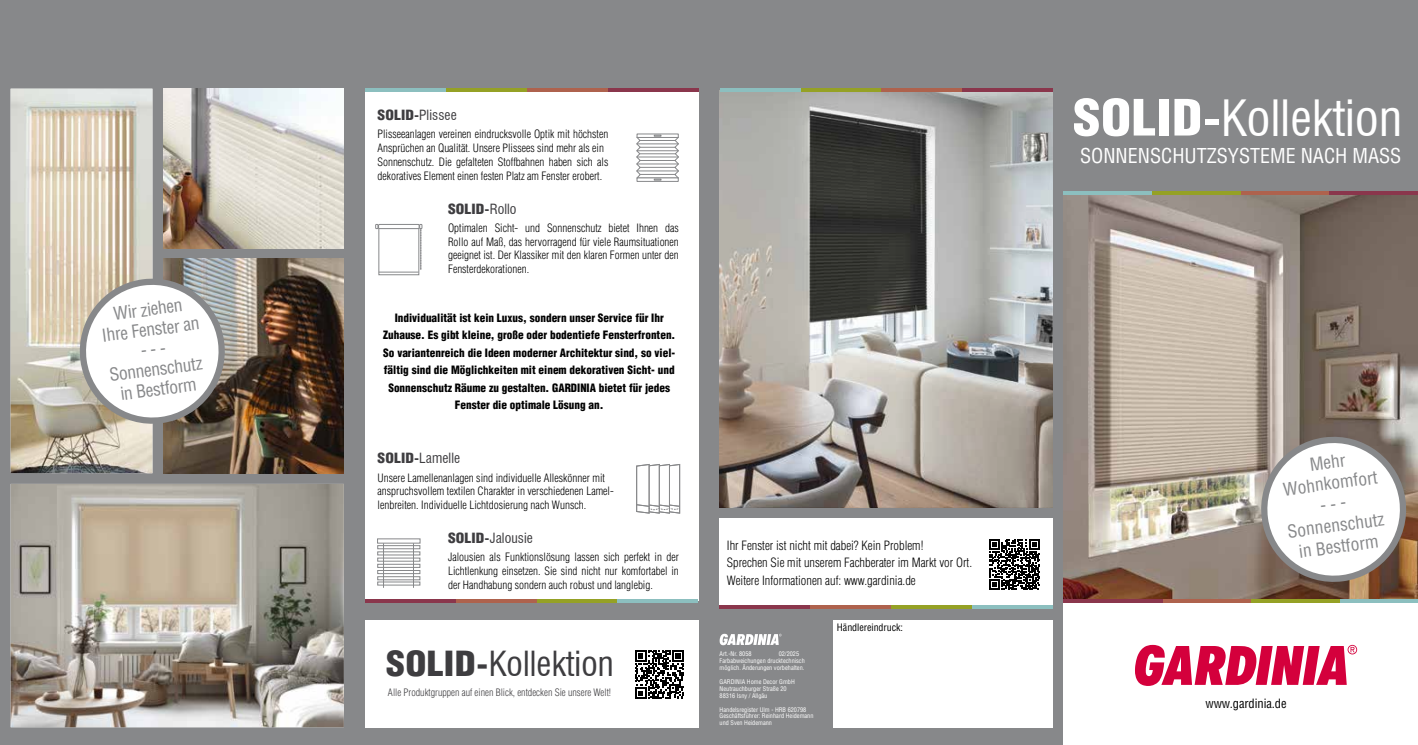
<style>
.page{position:relative;width:1418px;height:745px;background:#fff}
.page>*{position:absolute;margin:0;border:0;box-sizing:border-box;transform-origin:0 0}
.t1{font:condensed 48.75px "Swiss 721 BT";letter-spacing:.005em;color:#fff}
.t2{font:condensed 33.75px "Swiss 721 BT";letter-spacing:.005em;color:#3e3d40}
.t3{font:condensed 20px "Helvetica LT Std";color:#fff}
.t4{font:condensed 17.5px/21.2px "Helvetica LT Std";color:#87888a;text-align:center}
.t5{font:condensed 13.75px "Swiss 721 BT";letter-spacing:.005em;color:#3e3d40}
.t6{font:900 condensed 13.75px "Helvetica LT Std";letter-spacing:.01em;color:#3e3d40;scale:1.12 1}
.t7{font:300 condensed 12.5px/17.5px "Helvetica LT Std";color:#000}
.t8{font:condensed 12.5px "Helvetica LT Std";letter-spacing:-.005em;color:#000}
.t9{font:300 condensed 11.25px/13.8px "Helvetica LT Std";color:#000}
.t10{font:900 condensed 11.25px/17.5px "Helvetica LT Std";color:#000;text-align:center}
.t11{font:300 condensed 10px "Helvetica LT Std";color:#3e3d40}
.t12{font:condensed 10px "Helvetica LT Std";letter-spacing:-.005em;color:#000}
.t13{font:condensed 6.25px/6.9px "Helvetica LT Std";color:#fff}
.s1{font-family:"Helvetica LT Std";font-weight:900}
.s2{font-weight:700}
.s3{font-family:"Swiss 721 BT";font-weight:700}
.s4{font-family:"Swiss 721 BT";font-weight:400}
</style>
<div class="page">
<div style="left:0;top:0;width:1417px;height:744px;background:#87888a"></div>
<img style="left:1063px;top:195px;width:354px;height:404px">
<hr style="left:1339px;top:599px;width:78px;height:3px;background:#8cbfbf">
<hr style="left:1251px;top:599px;width:88px;height:3px;background:#95a125">
<hr style="left:1162px;top:599px;width:89px;height:3px;background:#ae624d">
<hr style="left:1063px;top:599px;width:99px;height:3px;background:#8a364c">
<hr style="left:1063px;top:191px;width:89px;height:4px;background:#8cbfbf">
<hr style="left:1152px;top:191px;width:88px;height:4px;background:#95a125">
<hr style="left:1240px;top:191px;width:89px;height:4px;background:#ae624d">
<hr style="left:1329px;top:191px;width:88px;height:4px;background:#8a364c">
<svg style="left:1259px;top:435px;width:148px;height:149px;background:#d1cbc8"></svg>
<img style="left:11px;top:89px;width:141px;height:384px">
<img style="left:163px;top:89px;width:181px;height:159px">
<img style="left:163px;top:259px;width:181px;height:214px">
<img style="left:11px;top:483px;width:333px;height:243px">
<svg style="left:78px;top:277px;width:148px;height:150px;background:#d7d5d2"></svg>
<img style="left:719px;top:92px;width:333px;height:415px">
<div style="left:833px;top:619px;width:219px;height:107px;background:#fff"></div>
<svg style="left:719px;top:633px;width:62px;height:11px"></svg>
<div style="left:719px;top:517px;width:333px;height:89px;background:#fff"></div>
<svg style="left:989px;top:539px;width:51px;height:50px"></svg>
<div style="left:365px;top:90px;width:333px;height:511px;background:#fff"></div>
<hr style="left:365px;top:89px;width:81px;height:3px;background:#8cbfbf">
<hr style="left:446px;top:89px;width:81px;height:3px;background:#95a125">
<hr style="left:527px;top:89px;width:81px;height:3px;background:#ae624d">
<hr style="left:608px;top:89px;width:90px;height:3px;background:#8a364c">
<hr style="left:617px;top:599px;width:81px;height:3px;background:#8cbfbf">
<hr style="left:536px;top:599px;width:81px;height:3px;background:#95a125">
<hr style="left:455px;top:599px;width:81px;height:3px;background:#ae624d">
<hr style="left:365px;top:599px;width:90px;height:3px;background:#8a364c">
<div style="left:365px;top:619px;width:333px;height:107px;background:#fff"></div>
<svg style="left:635px;top:650px;width:49px;height:48px"></svg>
<div style="left:637px;top:178px;width:41px;height:3px;background:#fff;border:1px solid #87888a"></div>
<div style="left:637px;top:134px;width:41px;height:3px;background:#fff;border:1px solid #87888a"></div>
<svg style="left:636px;top:135px;width:43px;height:45px"></svg>
<div style="left:379px;top:228px;width:40px;height:47px;background:#fff;border:1px solid #87888a"></div>
<div style="left:378px;top:224px;width:41px;height:4px;border:1px solid #87888a"></div>
<svg style="left:375px;top:224px;width:4px;height:4px"></svg>
<hr style="left:379px;top:272px;width:39px;height:1px;background:#87888a">
<svg style="left:419px;top:224px;width:3px;height:46px"></svg>
<svg style="left:636px;top:464px;width:44px;height:49px"></svg>
<svg style="left:377px;top:538px;width:43px;height:5px"></svg>
<svg style="left:377px;top:581px;width:43px;height:4px"></svg>
<svg style="left:377px;top:563px;width:43px;height:4px"></svg>
<svg style="left:377px;top:557px;width:43px;height:4px"></svg>
<div style="left:377px;top:551px;width:43px;height:3px;background:#fff;border:1px solid #87888a"></div>
<div style="left:377px;top:545px;width:43px;height:3px;background:#fff;border:1px solid #87888a"></div>
<div style="left:377px;top:570px;width:43px;height:3px;background:#fff;border:1px solid #87888a"></div>
<div style="left:377px;top:576px;width:43px;height:3px;background:#fff;border:1px solid #87888a"></div>
<hr style="left:383px;top:543px;width:1px;height:44px;background:#87888a">
<hr style="left:413px;top:543px;width:1px;height:44px;background:#87888a">
<hr style="left:719px;top:89px;width:81px;height:3px;background:#8cbfbf">
<hr style="left:800px;top:89px;width:81px;height:3px;background:#95a125">
<hr style="left:881px;top:89px;width:81px;height:3px;background:#ae624d">
<hr style="left:962px;top:89px;width:90px;height:3px;background:#8a364c">
<hr style="left:972px;top:605px;width:80px;height:3px;background:#8cbfbf">
<hr style="left:891px;top:605px;width:80px;height:3px;background:#95a125">
<hr style="left:810px;top:605px;width:81px;height:3px;background:#ae624d">
<hr style="left:719px;top:605px;width:91px;height:3px;background:#8a364c">
<div style="left:1063px;top:602px;width:354px;height:142px;background:#fff"></div>
<svg style="left:1135px;top:644px;width:222px;height:41px"></svg>
<h3 class="t4" style="left:98px;top:306px;width:100px;line-height:20px;rotate:-8deg">Wir ziehen<br>Ihre Fenster an</h3>
<h3 class="t4" style="left:105px;top:345px;width:95px;line-height:20px;rotate:-8deg">- - -<br>Sonnenschutz in Bestform</h3>
<p class="t5" style="left:377px;top:107px;width:81px"><span class="s1">SOLID</span><span class="s2">-</span>Plissee</p>
<p class="t9" style="left:377px;top:127px;width:232px">Plisseeanlagen vereinen eindrucksvolle Optik mit höchsten Ansprüchen an Qualität. Unsere Plissees sind mehr als ein Sonnenschutz. Die gefalteten Stoffbahnen haben sich als dekoratives Element einen festen Platz am Fenster erobert.</p>
<p class="t6" style="left:448px;top:200px;width:63px">SOLID<span class="s3">-</span><span class="s4">Rollo</span></p>
<p class="t9" style="left:448px;top:221px;width:232px;text-align:justify">Optimalen Sicht- und Sonnenschutz bietet Ihnen das Rollo auf Maß, das hervorragend für viele Raumsituationen geeignet ist. Der Klassiker mit den klaren Formen unter den Fensterdekorationen.</p>
<p class="t10" style="left:383px;top:308px;width:294px">Individualität ist kein Luxus, sondern unser Service für Ihr Zuhause. Es gibt kleine, große oder bodentiefe Fensterfronten.<br>So variantenreich die Ideen moderner Architektur sind, so viel&shy;fältig sind die Möglichkeiten mit einem dekorativen Sicht- und Sonnenschutz Räume zu gestalten. GARDINIA bietet für jedes Fenster die optimale Lösung an.</p>
<p class="t5" style="left:377px;top:450px;width:84px"><span class="s1">SOLID</span><span class="s2">-</span>Lamelle</p>
<p class="t9" style="left:377px;top:470px;width:238px">Unsere Lamellenanlagen sind individuelle Alleskönner mit anspruchsvollem textilen Charakter in verschiedenen Lamel&shy;lenbreiten. Individuelle Lichtdosierung nach Wunsch.</p>
<p class="t5" style="left:448px;top:529px;width:86px"><span class="s1">SOLID</span><span class="s2">-</span>Jalousie</p>
<p class="t9" style="left:448px;top:549px;width:232px;text-align:justify">Jalousien als Funktionslösung lassen sich perfekt in der Lichtlenkung einsetzen. Sie sind nicht nur komfortabel in der Handhabung sondern auch robust und langlebig.</p>
<h2 class="t2" style="left:386px;top:643px;width:229px"><span class="s1">SOLID</span><span class="s2">-</span>Kollektion</h2>
<p class="t11" style="left:388px;top:685px;width:225px">Alle Produktgruppen auf einen Blick, entdecken Sie unsere Welt!</p>
<p class="t7" style="left:727px;top:536px;width:247px">Ihr Fenster ist nicht mit dabei? Kein Problem!<br>Sprechen Sie mit unserem Fachberater im Markt vor Ort.<br>Weitere Informationen auf: www.gardinia.de</p>
<p class="t13" style="left:719px;top:650px;width:33px">Art.-Nr. 8058</p>
<p class="t13" style="left:719px;top:650px;width:87px;text-indent:59px">02/2025<br>Farbabweichungen drucktechnisch möglich. Änderungen vorbehalten.</p>
<p class="t13" style="left:719px;top:677px;width:77px">GARDINIA Home Decor GmbH<br>Neutrauchburger Straße 20<br>88316 Isny / Allgäu</p>
<p class="t13" style="left:719px;top:705px;width:95px">Handelsregister Ulm - HRB 620798<br>Geschäftsführer: Reinhard Heidemann und Sven Heidemann</p>
<p class="t12" style="left:837px;top:621px;width:68px">Händlereindruck:</p>
<h1 class="t1" style="left:1073px;top:88px;width:330px"><span class="s1">SOLID</span><span class="s2">-</span>Kollektion</h1>
<h3 class="t3" style="left:1080px;top:143px;width:323px">SONNENSCHUTZSYSTEME NACH MASS</h3>
<h3 class="t4" style="left:1278px;top:457px;width:96px;rotate:-8deg">Mehr<br>Wohnkomfort</h3>
<h3 class="t4" style="left:1283px;top:500px;width:99px;rotate:-8deg">- - -<br>Sonnenschutz in Bestform</h3>
<p class="t8" style="left:1205px;top:694px;width:83px">www.gardinia.de</p>
</div>
